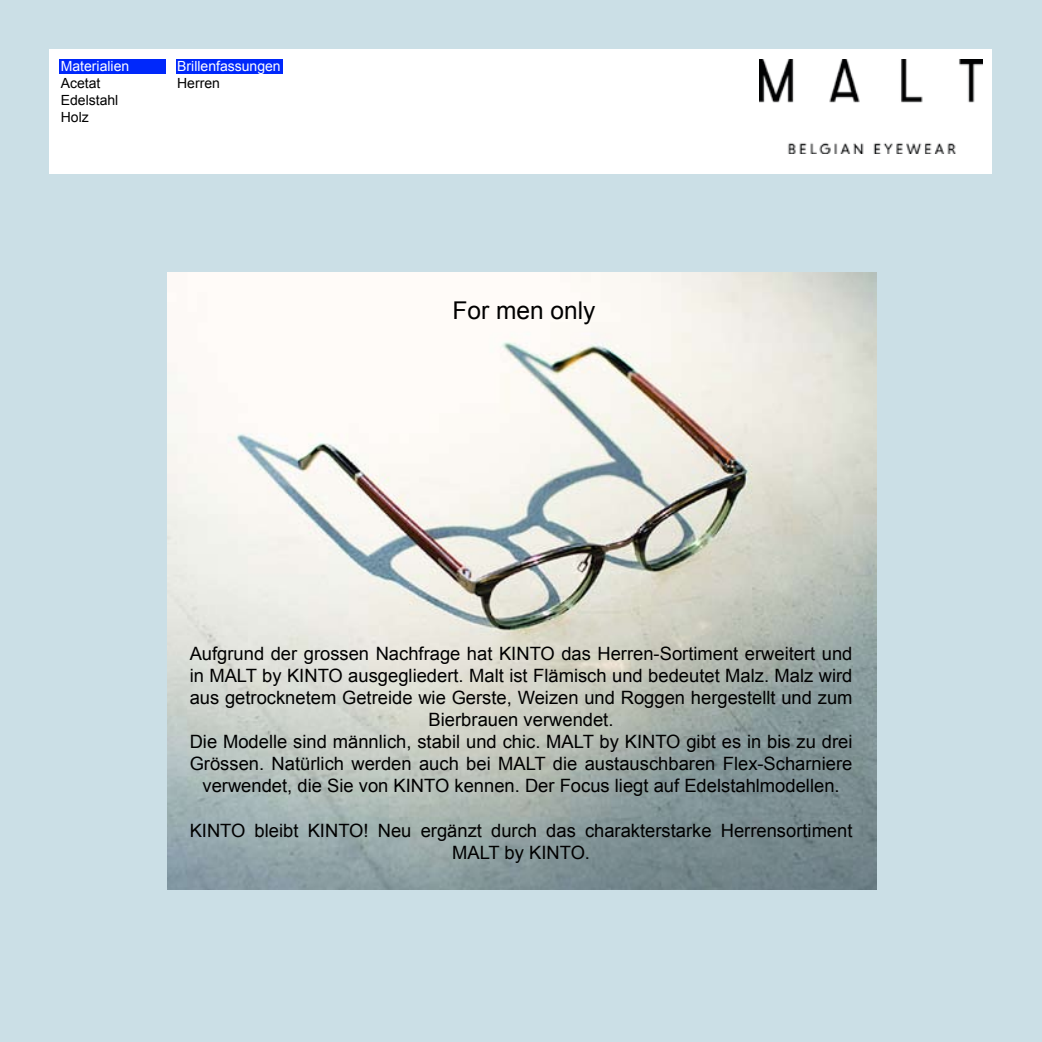
<style>
.page{position:relative;width:1042px;height:1042px;background:#cbdfe6}
.page>*{position:absolute;margin:0;border:0;box-sizing:border-box;transform-origin:0 0}
.t1{font:24.5px "Arial";color:#000}
.t2{font:18.38px/22.1px "Arial";color:#000;text-align:center}
.t3{font:14px "Arial";color:#fff}
.t4{font:14px/16.8px "Arial";color:#000}
</style>
<div class="page">
<div style="left:50px;top:50px;width:942px;height:124px;background:#fff"></div>
<div style="left:176px;top:60px;width:107px;height:14px;background:#0028fb"></div>
<div style="left:60px;top:60px;width:106px;height:14px;background:#0028fb"></div>
<img style="left:168px;top:273px;width:708px;height:617px">
<img style="left:759px;top:60px;width:223px;height:94px">
<p class="t3" style="left:61px;top:57px;width:70px">Materialien</p>
<p class="t4" style="left:61px;top:75px;width:59px">Acetat<br>Edelstahl<br>Holz</p>
<p class="t3" style="left:177px;top:57px;width:105px">Brillenfassungen</p>
<p class="t4" style="left:177px;top:75px;width:44px">Herren</p>
<h1 class="t1" style="left:452px;top:294px;width:144px">For men only</h1>
<p class="t2" style="left:190px;top:643px;width:664px">Aufgrund der grossen Nachfrage hat KINTO das Herren-Sortiment erweitert und in MALT by KINTO ausgegliedert. Malt ist Flämisch und bedeutet Malz. Malz wird aus getrocknetem Getreide wie Gerste, Weizen und Roggen hergestellt und zum Bierbrauen verwendet.<br>Die Modelle sind männlich, stabil und chic. MALT by KINTO gibt es in bis zu drei Grössen. Natürlich werden auch bei MALT die austauschbaren Flex-Scharniere verwendet, die Sie von KINTO kennen. Der Focus liegt auf Edelstahlmodellen.</p>
<p class="t2" style="left:190px;top:819px;width:664px">KINTO bleibt KINTO! Neu ergänzt durch das charakterstarke Herrensortiment<br>MALT by KINTO.</p>
</div>
